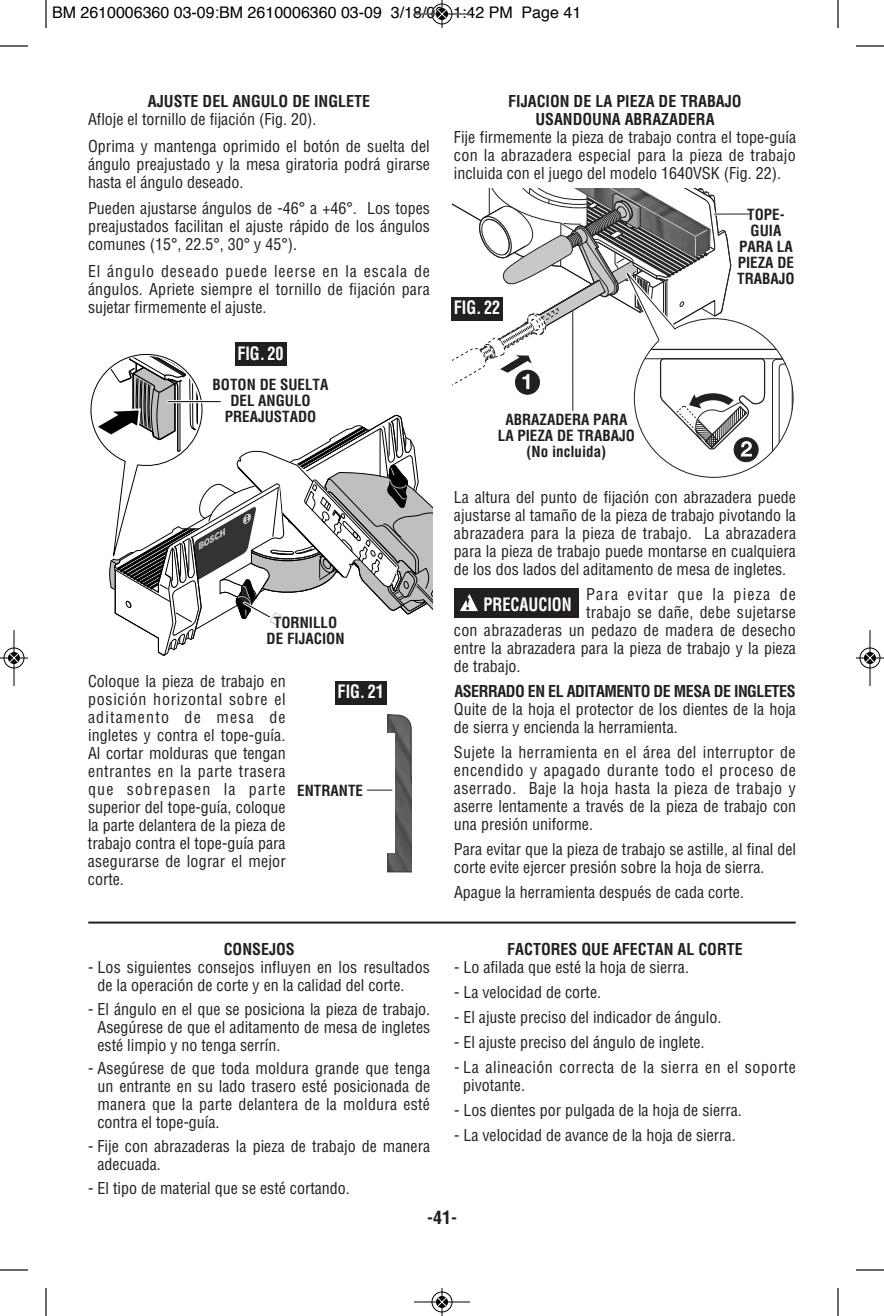
<style>
.page{position:relative;width:884px;height:1316px;background:#fff}
.page>*{position:absolute;margin:0;border:0;box-sizing:border-box;transform-origin:0 0}
.t1{font:700 condensed 18px "Helvetica";letter-spacing:-.005em;color:#fff;scale:.9 1}
.t2{font:700 condensed 18px "Helvetica";color:#231f20}
.t3{font:condensed 16px/18px "Helvetica";color:#231f20;text-align:justify}
.t4{font:700 condensed 16px/18px "Helvetica";color:#231f20;text-align:center}
.t5{font:16px "Helvetica";color:#000}
.t6{font:condensed 16px/18px "Helvetica";letter-spacing:.03em;color:#231f20}
.t7{font:condensed 16px "Helvetica";letter-spacing:.02em;color:#231f20}
.t8{font:700 condensed 16px "Helvetica";letter-spacing:-.03em;color:#231f20}
.t9{font:condensed 16px "Helvetica";letter-spacing:.075em;color:#231f20}
.t10{font:700 condensed 15px/16px "Helvetica";color:#231f20;text-align:center}
.s1{font-family:"Times";font-stretch:normal;color:#231f20}
</style>
<div class="page">
<hr style="left:88px;top:922px;width:708px;height:2px;background:#231f20">
<svg style="left:452px;top:189px;width:342px;height:289px"></svg>
<div style="left:452px;top:297px;width:51px;height:24px;background:#231f20"></div>
<div style="left:454px;top:588px;width:124px;height:29px;background:#231f20"></div>
<svg style="left:460px;top:594px;width:18px;height:17px"></svg>
<svg style="left:90px;top:346px;width:343px;height:310px"></svg>
<div style="left:235px;top:342px;width:51px;height:24px;background:#231f20"></div>
<svg style="left:367px;top:714px;width:45px;height:159px"></svg>
<div style="left:335px;top:681px;width:51px;height:24px;background:#231f20"></div>
<svg style="left:46px;top:0;width:1px;height:28px"></svg>
<svg style="left:0;top:46px;width:28px;height:1px"></svg>
<svg style="left:838px;top:0;width:1px;height:28px"></svg>
<svg style="left:856px;top:46px;width:28px;height:1px"></svg>
<svg style="left:46px;top:1288px;width:1px;height:28px"></svg>
<svg style="left:0;top:1270px;width:28px;height:1px"></svg>
<svg style="left:838px;top:1288px;width:1px;height:28px"></svg>
<svg style="left:856px;top:1270px;width:28px;height:1px"></svg>
<div style="left:431px;top:3px;width:22px;height:22px;border:1px solid #fff;border-radius:50%"></div>
<hr style="left:414px;top:14px;width:56px;height:1px;background:#000">
<div style="left:432px;top:4px;width:20px;height:20px;border:1px solid #000;border-radius:50%"></div>
<svg style="left:437px;top:0;width:10px;height:28px"></svg>
<div style="left:431px;top:1291px;width:22px;height:22px;border:1px solid #fff;border-radius:50%"></div>
<hr style="left:414px;top:1302px;width:56px;height:1px;background:#000">
<div style="left:432px;top:1292px;width:20px;height:20px;border:1px solid #000;border-radius:50%"></div>
<svg style="left:437px;top:1288px;width:10px;height:28px"></svg>
<div style="left:3px;top:647px;width:22px;height:22px;border:1px solid #fff;border-radius:50%"></div>
<hr style="left:14px;top:630px;width:1px;height:56px;background:#000">
<div style="left:4px;top:648px;width:20px;height:20px;border:1px solid #000;border-radius:50%"></div>
<svg style="left:0;top:653px;width:28px;height:10px"></svg>
<div style="left:859px;top:647px;width:22px;height:22px;border:1px solid #fff;border-radius:50%"></div>
<hr style="left:870px;top:630px;width:1px;height:56px;background:#000">
<div style="left:860px;top:648px;width:20px;height:20px;border:1px solid #000;border-radius:50%"></div>
<svg style="left:856px;top:653px;width:28px;height:10px"></svg>
<p class="t5" style="left:52px;top:6px;width:531px">BM 2610006360 03-09:BM 2610006360 03-09 3/18/09 1:42 PM Page 41</p>
<p class="t4" style="left:148px;top:93px;width:224px">AJUSTE DEL ANGULO DE INGLETE</p>
<p class="t3" style="left:88px;top:106px;width:343px;line-height:26.4px">Afloje el tornillo de fijación (Fig. 20).<br>Oprima y mantenga oprimido el botón de suelta del</p>
<p class="t3" style="left:88px;top:155px;width:344px">ángulo preajustado y la mesa giratoria podrá girarse hasta el ángulo deseado.</p>
<p class="t3" style="left:88px;top:200px;width:344px">Pueden ajustarse ángulos de -46° a +46°. Los topes preajustados facilitan el ajuste rápido de los ángulos comunes (15°, 22.5°, 30° y 45°).</p>
<p class="t3" style="left:88px;top:262px;width:344px">El ángulo deseado puede leerse en la escala de ángulos. Apriete siempre el tornillo de fijación para sujetar firmemente el ajuste.</p>
<p class="t1" style="left:237px;top:343px;width:53px">FIG. 20</p>
<p class="t10" style="left:213px;top:377px;width:117px">BOTON DE SUELTA<br>DEL ANGULO<br>PREAJUSTADO</p>
<p class="t10" style="left:267px;top:615px;width:79px">TORNILLO<br>DE FIJACION</p>
<p class="t3" style="left:88px;top:672px;width:199px">Coloque la pieza de trabajo en posición horizontal sobre el aditamento de mesa de ingletes y contra el tope-guía.<br>Al cortar molduras que tengan entrantes en la parte trasera que sobrepasen la parte superior del tope-guía, coloque la parte delantera de la pieza de trabajo contra el tope-guía para asegurarse de lograr el mejor corte.</p>
<p class="t1" style="left:338px;top:682px;width:53px">FIG. 21</p>
<p class="t10" style="left:297px;top:782px;width:67px">ENTRANTE</p>
<p class="t4" style="left:224px;top:941px;width:73px">CONSEJOS</p>
<p class="t3" style="left:98px;top:959px;width:334px;text-indent:-9px">- Los siguientes consejos influyen en los resultados de la operación de corte y en la calidad del corte.</p>
<p class="t3" style="left:97px;top:1000px;width:334px;text-indent:-9px">- El ángulo en el que se posiciona la pieza de trabajo.<br>Asegúrese de que el aditamento de mesa de ingletes esté limpio y no tenga serrín.</p>
<p class="t3" style="left:97px;top:1060px;width:334px;text-indent:-9px">- Asegúrese de que toda moldura grande que tenga un entrante en su lado trasero esté posicionada de manera que la parte delantera de la moldura esté contra el tope-guía.</p>
<p class="t3" style="left:97px;top:1137px;width:334px;text-indent:-9px">- Fije con abrazaderas la pieza de trabajo de manera adecuada.</p>
<p class="t3" style="left:88px;top:1179px;width:263px">- El tipo de material que se esté cortando.</p>
<p class="t4" style="left:508px;top:93px;width:235px">FIJACION DE LA PIEZA DE TRABAJO<br>USANDOUNA ABRAZADERA</p>
<p class="t3" style="left:454px;top:129px;width:344px">Fije firmemente la pieza de trabajo contra el tope-guía con la abrazadera especial para la pieza de trabajo incluida con el juego del modelo 1640VSK (Fig. 22).</p>
<p class="t1" style="left:454px;top:297px;width:53px">FIG. 22</p>
<p class="t10" style="left:498px;top:412px;width:139px">ABRAZADERA PARA<br>LA PIEZA DE TRABAJO (No incluida)</p>
<p class="t10" style="left:737px;top:207px;width:59px">TOPE-<br>GUIA<br>PARA LA<br>PIEZA DE<br>TRABAJO</p>
<p class="t3" style="left:454px;top:489px;width:344px">La altura del punto de fijación con abrazadera puede ajustarse al tamaño de la pieza de trabajo pivotando la abrazadera para la pieza de trabajo. La abrazadera para la pieza de trabajo puede montarse en cualquiera de los dos lados del aditamento de mesa de ingletes.</p>
<p class="t9" style="left:586px;top:585px;width:211px">Para evitar que la pieza de</p>
<p class="t3" style="left:586px;top:604px;width:211px">trabajo se dañe, debe sujetarse</p>
<p class="t7" style="left:454px;top:621px;width:343px">con abrazaderas un pedazo de madera de desecho</p>
<p class="t3" style="left:454px;top:640px;width:344px">entre la abrazadera para la pieza de trabajo y la pieza</p>
<p class="t3" style="left:454px;top:658px;width:68px">de trabajo.</p>
<p class="t8" style="left:454px;top:682px;width:343px">ASERRADO EN EL ADITAMENTO DE MESA DE INGLETES</p>
<p class="t3" style="left:454px;top:701px;width:344px">Quite de la hoja el protector de los dientes de la hoja de sierra y encienda la herramienta.</p>
<p class="t3" style="left:454px;top:744px;width:344px">Sujete la herramienta en el área del interruptor de encendido y apagado durante todo el proceso de aserrado. Baje la hoja hasta la pieza de trabajo y aserre lentamente a través de la pieza de trabajo con una presión uniforme.</p>
<p class="t3" style="left:454px;top:841px;width:344px">Para evitar que la pieza de trabajo se astille, al final del corte evite ejercer presión sobre la hoja de sierra.</p>
<p class="t3" style="left:454px;top:884px;width:292px">Apague la herramienta después de cada corte.</p>
<p class="t1" style="left:465px;top:594px;width:120px"><span class="s1">!</span> PRECAUCION</p>
<p class="t4" style="left:507px;top:941px;width:237px">FACTORES QUE AFECTAN AL CORTE</p>
<p class="t3" style="left:454px;top:959px;width:236px">- Lo afilada que esté la hoja de sierra.</p>
<p class="t3" style="left:454px;top:984px;width:149px">- La velocidad de corte.</p>
<p class="t3" style="left:454px;top:1009px;width:269px">- El ajuste preciso del indicador de ángulo.</p>
<p class="t3" style="left:454px;top:1034px;width:252px">- El ajuste preciso del ángulo de inglete.</p>
<p class="t6" style="left:463px;top:1059px;width:334px;text-indent:-9px">- La alineación correcta de la sierra en el soporte pivotante.</p>
<p class="t3" style="left:454px;top:1102px;width:289px">- Los dientes por pulgada de la hoja de sierra.</p>
<p class="t3" style="left:454px;top:1127px;width:283px">- La velocidad de avance de la hoja de sierra.</p>
<p class="t2" style="left:427px;top:1207px;width:31px">-41-</p>
</div>
